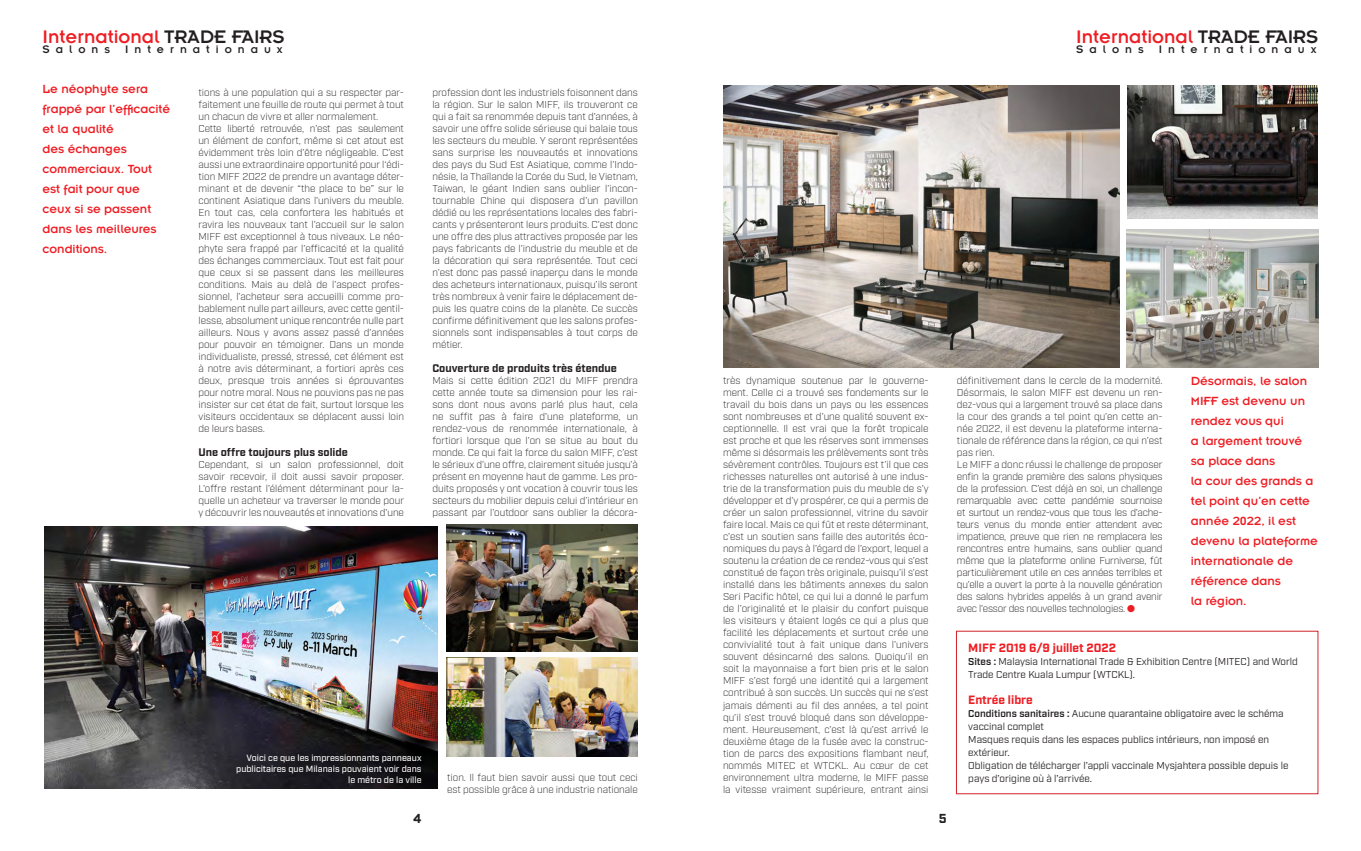
<style>
.page{position:relative;width:1361px;height:851px;background:#fff}
.page>*{position:absolute;margin:0;border:0;box-sizing:border-box;transform-origin:0 0}
.t1{font:20px "Insignia LT Std";color:#ee1d23}
.Accroche{font:13px/20px "Insignia LT Std";color:#ee1d23}
.t2{font:700 13px "Industry";color:#231f20}
.t3{font:12px "Insignia LT Std";letter-spacing:.5em;color:#231f20}
.Texte_Courant{font:700 12px "Industry";color:#ee1d23}
.Inter{font:700 11px "Industry";color:#231f20}
.Texte_Courant-2{font:300 10px/12px "Industry";color:#231f20;text-align:justify}
.Texte_Courant-3{font:10px/13px "Industry";color:#231f20}
.Texte_Courant-4{font:500 9px/10.8px "Industry";color:#fff;text-align:right}
.s1{color:#231f20}
.s2{color:#ee1d23}
.s3{font-weight:600}
</style>
<div class="page">
<img style="left:44px;top:526px;width:393px;height:262px">
<img style="left:723px;top:85px;width:396px;height:283px">
<img style="left:447px;top:525px;width:190px;height:126px">
<img style="left:1127px;top:85px;width:190px;height:134px">
<img style="left:446px;top:657px;width:192px;height:99px">
<img style="left:1126px;top:229px;width:192px;height:139px">
<div style="left:956px;top:630px;width:362px;height:164px;border:1px solid #d1232a"></div>
<p class="t1" style="left:43px;top:26px;width:244px">International <span class="s1">TRADE FAIRS</span></p>
<p class="t1" style="left:1076px;top:26px;width:244px">International <span class="s1">TRADE FAIRS</span></p>
<p class="t3" style="left:43px;top:44px;width:69px">Salons</p>
<p class="t3" style="left:125px;top:44px;width:159px">Internationaux</p>
<p class="t3" style="left:1076px;top:44px;width:69px">Salons</p>
<p class="t3" style="left:1159px;top:44px;width:159px">Internationaux</p>
<p class="Accroche" style="left:43px;top:79px;width:129px">Le néophyte sera frappé par l’efficacité et la qualité<br>des échanges commerciaux. Tout est fait pour que ceux si se passent dans les meilleures conditions.</p>
<p class="Texte_Courant-2" style="left:198px;top:87px;width:207px">tions à une population qui a su respecter par&shy;faitement une feuille de route qui permet à tout un chacun de vivre et aller normalement.</p>
<p class="Texte_Courant-2" style="left:198px;top:123px;width:207px">Cette liberté retrouvée, n’est pas seulement un élément de confort, même si cet atout est évidemment très loin d’être négligeable. C’est aussi une extraordinaire opportunité pour l‘édi&shy;tion MIFF 2022 de prendre un avantage déter&shy;minant et de devenir “the place to be” sur le continent Asiatique dans l’univers du meuble.<br>En tout cas, cela confortera les habitués et ravira les nouveaux tant l’accueil sur le salon MIFF est exceptionnel à tous niveaux. Le néo&shy;phyte sera frappé par l’efficacité et la qualité des échanges commerciaux. Tout est fait pour que ceux si se passent dans les meilleures conditions. Mais au delà de l’aspect profes&shy;sionnel, l’acheteur sera accueilli comme pro&shy;bablement nulle part ailleurs, avec cette gentil&shy;lesse, absolument unique rencontrée nulle part ailleurs. Nous y avons assez passé d’années pour pouvoir en témoigner. Dans un monde individualiste, pressé, stressé, cet élément est à notre avis déterminant, a fortiori après ces deux, presque trois années si éprouvantes pour notre moral. Nous ne pouvions pas ne pas insister sur cet état de fait, surtout lorsque les visiteurs occidentaux se déplacent aussi loin de leurs bases.</p>
<p class="Inter" style="left:198px;top:446px;width:151px">Une offre toujours plus solide</p>
<p class="Texte_Courant-2" style="left:198px;top:459px;width:207px">Cependant, si un salon professionnel, doit savoir recevoir, il doit aussi savoir proposer.<br>L’offre restant l’élément déterminant pour la&shy;quelle un acheteur va traverser le monde pour y découvrir les nouveautés et innovations d’une</p>
<p class="Texte_Courant-2" style="left:432px;top:87px;width:207px">profession dont les industriels foisonnent dans la région. Sur le salon MIFF, ils trouveront ce qui a fait sa renommée depuis tant d’années, à savoir une offre solide sérieuse qui balaie tous les secteurs du meuble. Y seront représentées sans surprise les nouveautés et innovations des pays du Sud Est Asiatique, comme l’Indo&shy;nésie, la Thaïlande la Corée du Sud, le Vietnam, Taiwan, le géant Indien sans oublier l’incon&shy;tournable Chine qui disposera d’un pavillon dédié ou les représentations locales des fabri&shy;cants y présenteront leurs produits. C’est donc une offre des plus attractives proposée par les pays fabricants de l’industrie du meuble et de la décoration qui sera représentée. Tout ceci n’est donc pas passé inaperçu dans le monde des acheteurs internationaux, puisqu’ils seront très nombreux à venir faire le déplacement de&shy;puis les quatre coins de la planète. Ce succès confirme définitivement que les salons profes&shy;sionnels sont indispensables à tout corps de métier.</p>
<p class="Inter" style="left:432px;top:362px;width:186px">Couverture de produits très étendue</p>
<p class="Texte_Courant-2" style="left:432px;top:375px;width:207px">Mais si cette édition 2021 du MIFF prendra cette année toute sa dimension pour les rai&shy;sons dont nous avons parlé plus haut, cela ne suffit pas à faire d’une plateforme, un rendez-vous de renommée internationale, à fortiori lorsque que l’on se situe au bout du monde. Ce qui fait la force du salon MIFF, c’est le sérieux d’une offre, clairement située jusqu’à présent en moyenne haut de gamme. Les pro&shy;duits proposés y ont vocation à couvrir tous les secteurs du mobilier depuis celui d’intérieur en passant par l’outdoor sans oublier la décora-</p>
<p class="Texte_Courant-2" style="left:723px;top:375px;width:207px">très dynamique soutenue par le gouverne&shy;ment. Celle ci a trouvé ses fondements sur le travail du bois dans un pays ou les essences sont nombreuses et d’une qualité souvent ex&shy;ceptionnelle. Il est vrai que la forêt tropicale est proche et que les réserves sont immenses même si désormais les prélèvements sont très sévèrement contrôles. Toujours est t’il que ces richesses naturelles ont autorisé à une indus&shy;trie de la transformation puis du meuble de s’y développer et d’y prospérer, ce qui a permis de créer un salon professionnel, vitrine du savoir faire local. Mais ce qui fût et reste déterminant, c’est un soutien sans faille des autorités éco&shy;nomiques du pays à l’égard de l’export, lequel a soutenu la création de ce rendez-vous qui s’est constitué de façon très originale, puisqu’il s’est installé dans les bâtiments annexes du salon Seri Pacific hôtel, ce qui lui a donné le parfum de l’originalité et le plaisir du confort puisque les visiteurs y étaient logés ce qui a plus que facilité les déplacements et surtout crée une convivialité tout à fait unique dans l’univers souvent désincarné des salons. Quoiqu’il en soit la mayonnaise a fort bien pris et le salon MIFF s’est forgé une identité qui a largement contribué à son succès. Un succès qui ne s’est jamais démenti au fil des années, a tel point qu’il s’est trouvé bloqué dans son développe&shy;ment. Heureusement, c’est là qu’est arrivé le deuxième étage de la fusée avec la construc&shy;tion de parcs des expositions flambant neuf, nommés MITEC et WTCKL. Au cœur de cet environnement ultra moderne, le MIFF passe la vitesse vraiment supérieure, entrant ainsi</p>
<p class="Texte_Courant-2" style="left:957px;top:375px;width:207px">définitivement dans le cercle de la modernité.<br>Désormais, le salon MIFF est devenu un ren&shy;dez-vous qui a largement trouvé sa place dans la cour des grands a tel point qu’en cette an&shy;née 2022, il est devenu la plateforme interna&shy;tionale de référence dans la région, ce qui n’est pas rien.</p>
<p class="Accroche" style="left:1191px;top:371px;width:118px">Désormais, le salon<br>MIFF est devenu un rendez vous qui</p>
<p class="Accroche" style="left:1191px;top:431px;width:113px">a largement trouvé sa place dans</p>
<p class="Accroche" style="left:1191px;top:471px;width:129px">la cour des grands a tel point qu’en cette année 2022, il est devenu la plateforme internationale de référence dans</p>
<p class="Accroche" style="left:1191px;top:591px;width:57px">la région.</p>
<p class="Texte_Courant-2" style="left:957px;top:459px;width:207px">Le MIFF a donc réussi le challenge de proposer enfin la grande première des salons physiques de la profession. C’est déjà en soi, un challenge remarquable avec cette pandémie sournoise et surtout un rendez-vous que tous les d’ache&shy;teurs venus du monde entier attendent avec impatience, preuve que rien ne remplacera les rencontres entre humains, sans oublier quand même que la plateforme online Furniverse, fût particulièrement utile en ces années terribles et qu’elle a ouvert la porte à la nouvelle génération des salons hybrides appelés à un grand avenir avec l’essor des nouvelles technologies. <span class="s2">●</span></p>
<p class="Texte_Courant" style="left:968px;top:640px;width:149px">MIFF 2019 6/9 juillet 2022</p>
<p class="Texte_Courant-3" style="left:968px;top:655px;width:331px"><span class="s3">Sites :</span> Malaysia International Trade &amp; Exhibition Centre (MITEC) and World<br>Trade Centre Kuala Lumpur (WTCKL).</p>
<p class="Texte_Courant" style="left:968px;top:692px;width:66px">Entrée libre</p>
<p class="Texte_Courant-3" style="left:968px;top:707px;width:317px"><span class="s3">Conditions sanitaires :</span> Aucune quarantaine obligatoire avec le schéma vaccinal complet</p>
<p class="Texte_Courant-3" style="left:968px;top:733px;width:302px">Masques requis dans les espaces publics intérieurs, non imposé en extérieur.</p>
<p class="Texte_Courant-3" style="left:968px;top:759px;width:322px">Obligation de télécharger l’appli vaccinale Mysjahtera possible depuis le pays d’origine où à l’arrivée.</p>
<p class="Texte_Courant-4" style="left:236px;top:752px;width:187px">Voici ce que les impressionnants panneaux publicitaires que Milanais pouvaient voir dans le métro de la ville</p>
<p class="Texte_Courant-2" style="left:447px;top:771px;width:192px">tion. Il faut bien savoir aussi que tout ceci est possible grâce à une industrie nationale</p>
<h2 class="t2" style="left:413px;top:810px;width:10px">4</h2>
<h2 class="t2" style="left:939px;top:810px;width:9px">5</h2>
</div>
